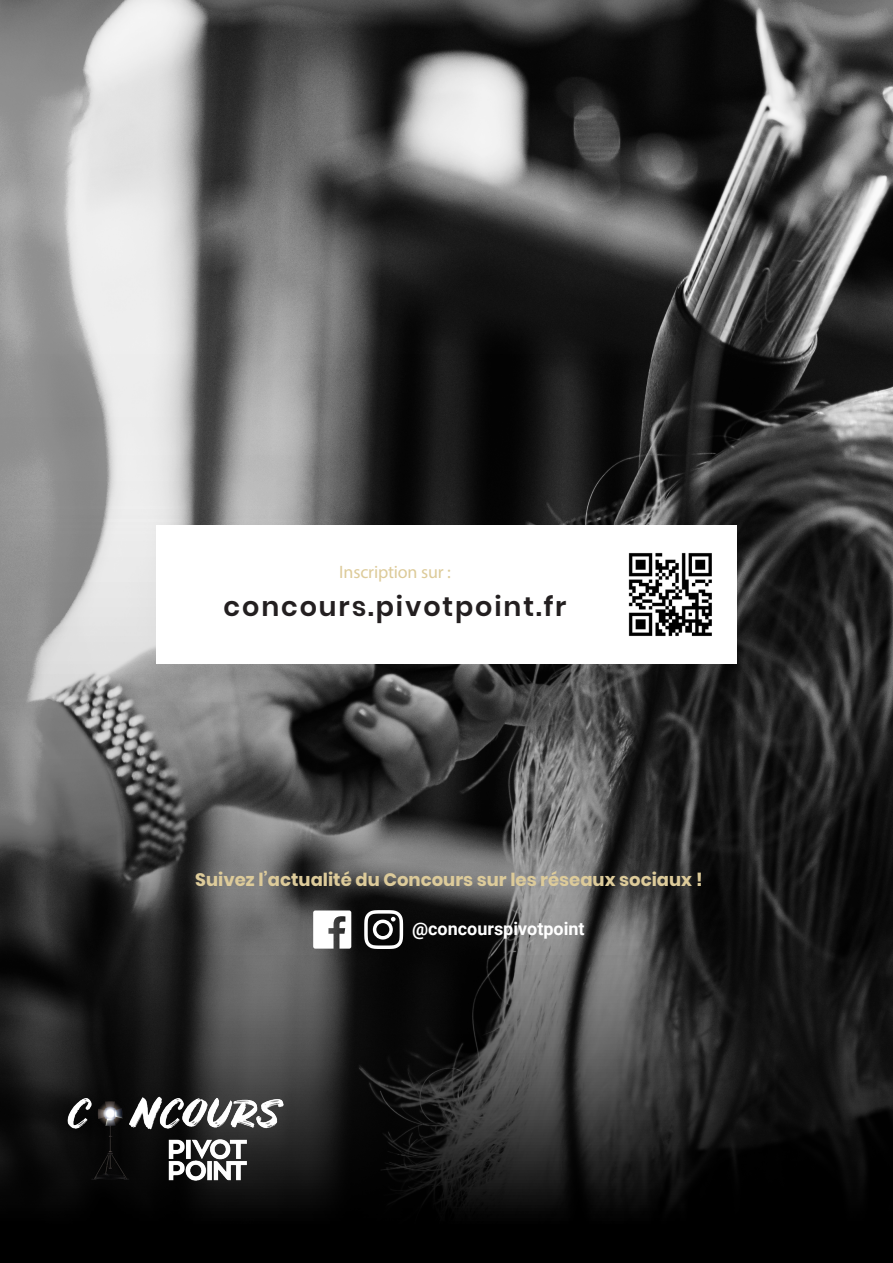
<style>
.page{position:relative;width:893px;height:1263px;background:#fff}
.page>*{position:absolute;margin:0;border:0;box-sizing:border-box;transform-origin:0 0}
.t1{font:600 27px "Poppins";letter-spacing:.07em;color:#231f20}
.t2{font:700 18px "Poppins";color:#ddcb9a}
.t3{font:700 18px "Roboto";color:#fff}
.t4{font:18px "Myriad Pro";letter-spacing:-.01em;color:#ddcb9a}
</style>
<div class="page">
<img style="left:0;top:0;width:893px;height:1263px">
<img style="left:54px;top:1070px;width:242px;height:139px">
<div style="left:156px;top:525px;width:581px;height:138px;background:#fff"></div>
<svg style="left:313px;top:910px;width:38px;height:39px"></svg>
<svg style="left:364px;top:910px;width:39px;height:39px"></svg>
<img style="left:628px;top:552px;width:84px;height:85px">
<p class="t4" style="left:339px;top:561px;width:113px">Inscription sur :</p>
<p class="t1" style="left:224px;top:591px;width:344px">concours.pivotpoint.fr</p>
<p class="t2" style="left:195px;top:870px;width:509px">Suivez l’actualité du Concours sur les réseaux sociaux !</p>
<p class="t3" style="left:412px;top:916px;width:174px">@concourspivotpoint</p>
</div>
